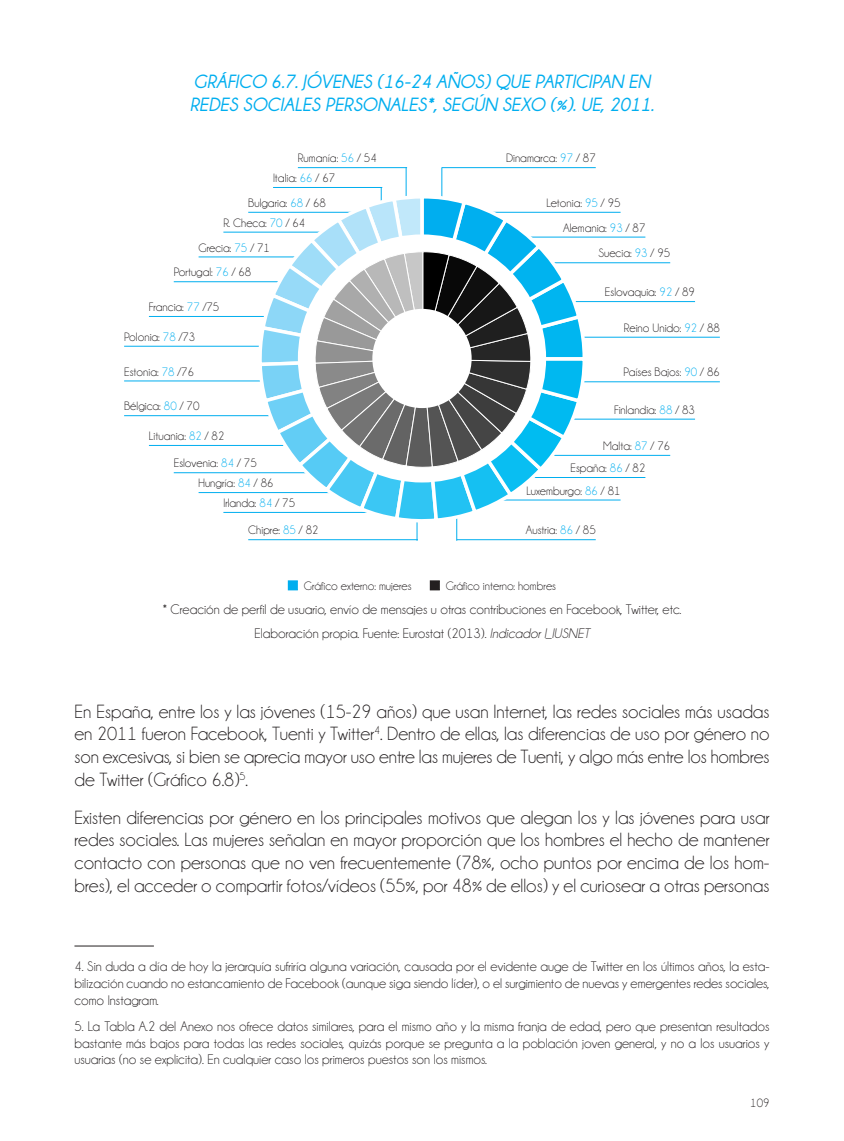
<style>
.page{position:relative;width:844px;height:1141px;background:#fff}
.page>*{position:absolute;margin:0;border:0;box-sizing:border-box;transform-origin:0 0}
.t1{font:19.25px/22.8px "Champagne&Limousines";color:#231f20;text-align:justify}
.t2{font:italic 700 19.25px/22.8px "Champagne&Limousines";color:#00aeef}
.t3{font:14px/16.6px "Champagne&Limousines";color:#231f20;text-align:justify}
.t4{font:12.25px "Champagne&Limousines";color:#231f20}
.s1{color:#00aeef}
.s2{font-style:italic}
</style>
<div class="page">
<hr style="left:74px;top:946px;width:80px;height:1px;background:#231f20">
<div style="left:289px;top:581px;width:8px;height:8px;background:#00aeef"></div>
<div style="left:288px;top:580px;width:10px;height:10px;border:1px solid #00aeef"></div>
<div style="left:430px;top:581px;width:9px;height:8px;background:#231f20"></div>
<div style="left:430px;top:580px;width:9px;height:10px;border:1px solid #231f20"></div>
<hr style="left:441px;top:167px;width:154px;height:1px;background:#00aeef">
<hr style="left:476px;top:212px;width:144px;height:1px;background:#00aeef">
<hr style="left:512px;top:237px;width:133px;height:1px;background:#00aeef">
<hr style="left:541px;top:262px;width:129px;height:1px;background:#00aeef">
<hr style="left:556px;top:301px;width:138px;height:1px;background:#00aeef">
<hr style="left:570px;top:337px;width:149px;height:1px;background:#00aeef">
<hr style="left:574px;top:381px;width:145px;height:1px;background:#00aeef">
<hr style="left:567px;top:419px;width:127px;height:1px;background:#00aeef">
<hr style="left:549px;top:455px;width:121px;height:1px;background:#00aeef">
<hr style="left:521px;top:477px;width:124px;height:1px;background:#00aeef">
<hr style="left:483px;top:500px;width:137px;height:1px;background:#00aeef">
<hr style="left:456px;top:539px;width:139px;height:1px;background:#00aeef">
<hr style="left:248px;top:539px;width:170px;height:1px;background:#00aeef">
<hr style="left:223px;top:512px;width:170px;height:1px;background:#00aeef">
<hr style="left:198px;top:492px;width:149px;height:1px;background:#00aeef">
<hr style="left:174px;top:472px;width:148px;height:1px;background:#00aeef">
<hr style="left:149px;top:445px;width:154px;height:1px;background:#00aeef">
<hr style="left:124px;top:415px;width:154px;height:1px;background:#00aeef">
<hr style="left:124px;top:381px;width:146px;height:1px;background:#00aeef">
<hr style="left:124px;top:346px;width:145px;height:1px;background:#00aeef">
<hr style="left:149px;top:316px;width:124px;height:1px;background:#00aeef">
<hr style="left:174px;top:281px;width:112px;height:1px;background:#00aeef">
<hr style="left:198px;top:256px;width:113px;height:1px;background:#00aeef">
<hr style="left:223px;top:232px;width:113px;height:1px;background:#00aeef">
<hr style="left:248px;top:212px;width:112px;height:1px;background:#00aeef">
<hr style="left:298px;top:167px;width:109px;height:1px;background:#00aeef">
<hr style="left:405px;top:167px;width:1px;height:46px;background:#00aeef">
<hr style="left:441px;top:167px;width:1px;height:46px;background:#00aeef">
<svg style="left:256px;top:187px;width:331px;height:354px"></svg>
<div style="left:372px;top:309px;width:99px;height:99px;background:#fff;border-radius:50%"></div>
<h1 class="t2" style="left:190px;top:69px;width:465px">GRÁFICO 6.7. JÓVENES (16-24 AÑOS) QUE PARTICIPAN EN<br>REDES SOCIALES PERSONALES*, SEGÚN SEXO (%). UE, 2011.</h1>
<p class="t4" style="left:298px;top:151px;width:80px">Rumanía: <span class="s1">56</span> / 54</p>
<p class="t4" style="left:273px;top:171px;width:64px">Italia: <span class="s1">66</span> / 67</p>
<p class="t4" style="left:248px;top:196px;width:79px">Bulgaria: <span class="s1">68</span> / 68</p>
<p class="t4" style="left:223px;top:216px;width:83px">R. Checa: <span class="s1">70</span> / 64</p>
<p class="t4" style="left:198px;top:240px;width:73px">Grecia: <span class="s1">75</span> / 71</p>
<p class="t4" style="left:174px;top:265px;width:79px">Portugal: <span class="s1">76</span> / 68</p>
<p class="t4" style="left:149px;top:300px;width:72px">Francia: <span class="s1">77</span> /75</p>
<p class="t4" style="left:124px;top:330px;width:73px">Polonia: <span class="s1">78</span> /73</p>
<p class="t4" style="left:124px;top:364px;width:71px">Estonia: <span class="s1">78</span> /76</p>
<p class="t4" style="left:124px;top:399px;width:77px">Bélgica: <span class="s1">80</span> / 70</p>
<p class="t4" style="left:149px;top:429px;width:77px">Lituania: <span class="s1">82</span> / 82</p>
<p class="t4" style="left:174px;top:456px;width:84px">Eslovenia: <span class="s1">84</span> / 75</p>
<p class="t4" style="left:198px;top:476px;width:76px">Hungría: <span class="s1">84</span> / 86</p>
<p class="t4" style="left:223px;top:496px;width:73px">Irlanda: <span class="s1">84</span> / 75</p>
<p class="t4" style="left:506px;top:151px;width:91px">Dinamarca: <span class="s1">97</span> / 87</p>
<p class="t4" style="left:546px;top:196px;width:76px">Letonia: <span class="s1">95</span> / 95</p>
<p class="t4" style="left:563px;top:221px;width:84px">Alemania: <span class="s1">93</span> / 87</p>
<p class="t4" style="left:598px;top:246px;width:73px">Suecia: <span class="s1">93</span> / 95</p>
<p class="t4" style="left:604px;top:285px;width:92px">Eslovaquia: <span class="s1">92</span> / 89</p>
<p class="t4" style="left:623px;top:321px;width:97px">Reino Unido: <span class="s1">92</span> / 88</p>
<p class="t4" style="left:623px;top:365px;width:98px">Países Bajos: <span class="s1">90</span> / 86</p>
<p class="t4" style="left:614px;top:403px;width:82px">Finlandia: <span class="s1">88</span> / 83</p>
<p class="t4" style="left:603px;top:439px;width:68px">Malta: <span class="s1">87</span> / 76</p>
<p class="t4" style="left:570px;top:461px;width:76px">España: <span class="s1">86</span> / 82</p>
<p class="t4" style="left:526px;top:484px;width:95px">Luxemburgo: <span class="s1">86</span> / 81</p>
<p class="t4" style="left:248px;top:523px;width:72px">Chipre: <span class="s1">85</span> / 82</p>
<p class="t4" style="left:525px;top:523px;width:71px">Austria: <span class="s1">86</span> / 85</p>
<p class="t4" style="left:304px;top:579px;width:109px">Gráfico externo: mujeres</p>
<p class="t4" style="left:446px;top:579px;width:112px">Gráfico interno: hombres</p>
<p class="t3" style="left:163px;top:597px;width:519px;line-height:24.2px;text-align:center">* Creación de perfil de usuario, envío de mensajes u otras contribuciones en Facebook, Twitter, etc.<br>Elaboración propia. Fuente: Eurostat (2013). <span class="s2">Indicador I_IUSNET</span></p>
<p class="t1" style="left:74px;top:699px;width:696px">En España, entre los y las jóvenes (15-29 años) que usan Internet, las redes sociales más usadas en 2011 fueron Facebook, Tuenti y Twitter<sup>4</sup>. Dentro de ellas, las diferencias de uso por género no son excesivas, si bien se aprecia mayor uso entre las mujeres de Tuenti, y algo más entre los hombres de Twitter (Gráfico 6.8)<sup>5</sup>.</p>
<p class="t1" style="left:74px;top:805px;width:696px">Existen diferencias por género en los principales motivos que alegan los y las jóvenes para usar redes sociales. Las mujeres señalan en mayor proporción que los hombres el hecho de mantener contacto con personas que no ven frecuentemente (78%, ocho puntos por encima de los hom&shy;bres), el acceder o compartir fotos/vídeos (55%, por 48% de ellos) y el curiosear a otras personas</p>
<p class="t3" style="left:74px;top:958px;width:696px">4. Sin duda a día de hoy la jerarquía sufriría alguna variación, causada por el evidente auge de Twitter en los últimos años, la esta&shy;bilización cuando no estancamiento de Facebook (aunque siga siendo líder), o el surgimiento de nuevas y emergentes redes sociales, como Instagram.</p>
<p class="t3" style="left:74px;top:1018px;width:696px">5. La Tabla A.2 del Anexo nos ofrece datos similares, para el mismo año y la misma franja de edad, pero que presentan resultados bastante más bajos para todas las redes sociales, quizás porque se pregunta a la población joven general, y no a los usuarios y usuarias (no se explicita). En cualquier caso los primeros puestos son los mismos.</p>
<p class="t4" style="left:750px;top:1096px;width:21px">109</p>
</div>
